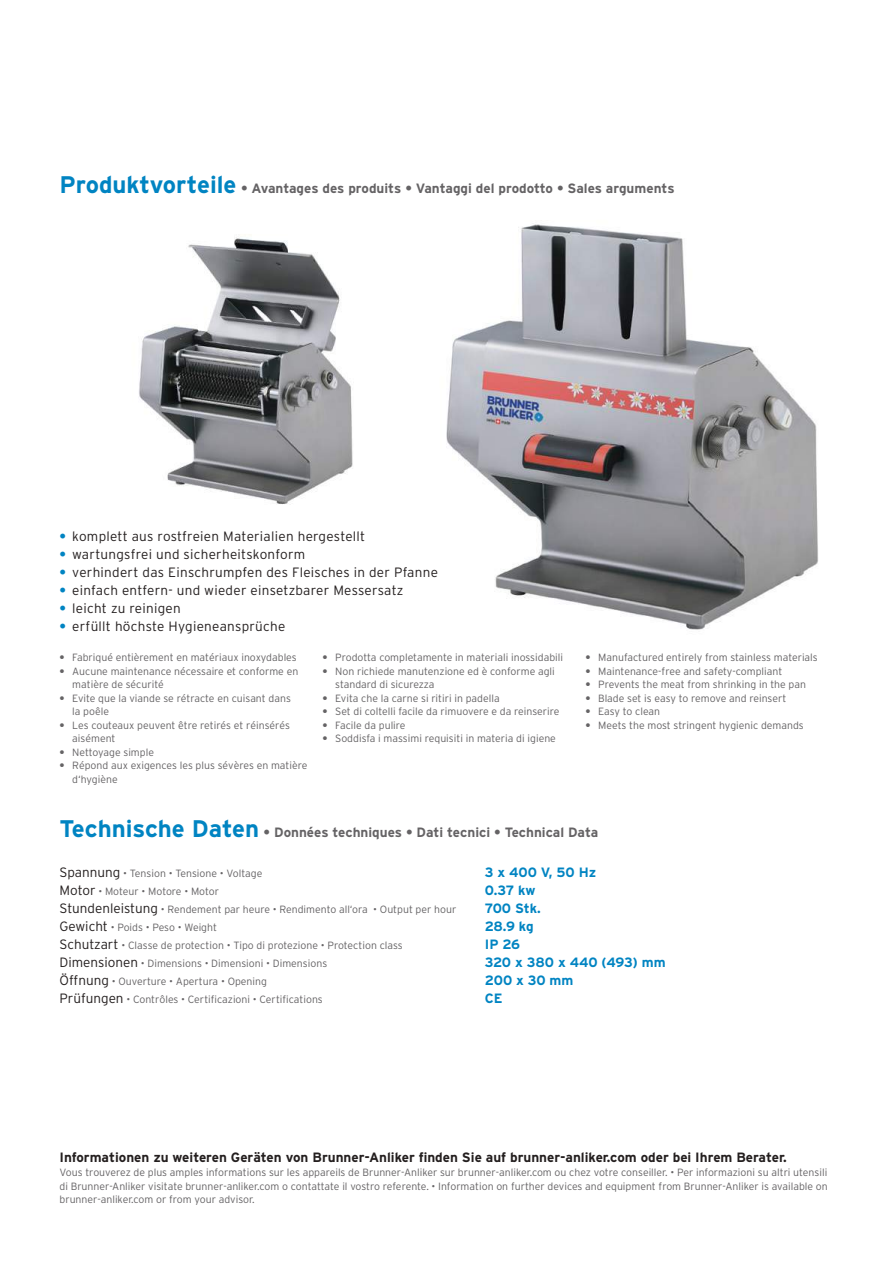
<style>
.page{position:relative;width:893px;height:1263px;background:#fff}
.page>*{position:absolute;margin:0;border:0;box-sizing:border-box;transform-origin:0 0}
.t1{font:300 13.5px "Interstate";letter-spacing:.02em;color:#241f1f}
.t2{font:700 13.5px "Interstate";color:#656365}
.t3{font:700 13.5px "Interstate";color:#241f1f}
.t4{font:700 13.5px "Interstate";letter-spacing:-.005em;color:#0084c2}
.t5{font:300 10.5px/13.5px "Interstate";color:#656365}
.s1{font-size:24px;color:#0084c2}
.s2{font-weight:700;color:#0084c2}
.s3{font-weight:700}
.s4{font-size:13.5px;color:#241f1f}
</style>
<div class="page">
<img style="left:446px;top:224px;width:372px;height:406px">
<img style="left:139px;top:237px;width:214px;height:267px">
<p class="t2" style="left:60px;top:181px;width:617px"><span class="s1">Produktvorteile</span> • Avantages des produits • Vantaggi del prodotto • Sales arguments</p>
<p class="t1" style="left:60px;top:529px;width:307px"><span class="s2">•</span> komplett aus rostfreien Materialien hergestellt</p>
<p class="t1" style="left:60px;top:547px;width:247px"><span class="s2">•</span> wartungsfrei und sicherheitskonform</p>
<p class="t1" style="left:60px;top:565px;width:380px"><span class="s2">•</span> verhindert das Einschrumpfen des Fleisches in der Pfanne</p>
<p class="t1" style="left:60px;top:583px;width:345px"><span class="s2">•</span> einfach entfern- und wieder einsetzbarer Messersatz</p>
<p class="t1" style="left:60px;top:601px;width:123px"><span class="s2">•</span> leicht zu reinigen</p>
<p class="t1" style="left:60px;top:619px;width:227px"><span class="s2">•</span> erfüllt höchste Hygieneansprüche</p>
<p class="t5" style="left:60px;top:651px;width:239px"><span class="s3">•</span> Fabriqué entièrement en matériaux inoxydables</p>
<p class="t5" style="left:72px;top:664px;width:228px;text-indent:-13px"><span class="s3">•</span> Aucune maintenance nécessaire et conforme en matière de sécurité</p>
<p class="t5" style="left:72px;top:691px;width:220px;text-indent:-13px"><span class="s3">•</span> Evite que la viande se rétracte en cuisant dans la poêle</p>
<p class="t5" style="left:72px;top:718px;width:219px;text-indent:-13px"><span class="s3">•</span> Les couteaux peuvent être retirés et réinsérés aisément</p>
<p class="t5" style="left:60px;top:745px;width:96px"><span class="s3">•</span> Nettoyage simple</p>
<p class="t5" style="left:72px;top:759px;width:237px;text-indent:-13px"><span class="s3">•</span> Répond aux exigences les plus sévères en matière d‘hygiène</p>
<p class="t5" style="left:322px;top:651px;width:242px"><span class="s3">•</span> Prodotta completamente in materiali inossidabili</p>
<p class="t5" style="left:335px;top:664px;width:221px;text-indent:-13px"><span class="s3">•</span> Non richiede manutenzione ed è conforme agli standard di sicurezza</p>
<p class="t5" style="left:322px;top:691px;width:179px"><span class="s3">•</span> Evita che la carne si ritiri in padella</p>
<p class="t5" style="left:322px;top:705px;width:238px"><span class="s3">•</span> Set di coltelli facile da rimuovere e da reinserire</p>
<p class="t5" style="left:322px;top:718px;width:85px"><span class="s3">•</span> Facile da pulire</p>
<p class="t5" style="left:322px;top:732px;width:235px"><span class="s3">•</span> Soddisfa i massimi requisiti in materia di igiene</p>
<p class="t5" style="left:585px;top:651px;width:234px"><span class="s3">•</span> Manufactured entirely from stainless materials</p>
<p class="t5" style="left:585px;top:664px;width:198px"><span class="s3">•</span> Maintenance-free and safety-compliant</p>
<p class="t5" style="left:585px;top:678px;width:222px"><span class="s3">•</span> Prevents the meat from shrinking in the pan</p>
<p class="t5" style="left:585px;top:691px;width:202px"><span class="s3">•</span> Blade set is easy to remove and reinsert</p>
<p class="t5" style="left:585px;top:705px;width:76px"><span class="s3">•</span> Easy to clean</p>
<p class="t5" style="left:585px;top:718px;width:220px"><span class="s3">•</span> Meets the most stringent hygienic demands</p>
<p class="t2" style="left:60px;top:825px;width:540px"><span class="s1">Technische Daten</span> • Données techniques • Dati tecnici • Technical Data</p>
<p class="t5" style="left:60px;top:867px;width:204px"><span class="s4">Spannung</span> • Tension • Tensione • Voltage</p>
<p class="t4" style="left:485px;top:865px;width:113px">3 x 400 V, 50 Hz</p>
<p class="t5" style="left:60px;top:885px;width:161px"><span class="s4">Motor</span> • Moteur • Motore • Motor</p>
<p class="t4" style="left:485px;top:883px;width:52px">0.37 kw</p>
<p class="t5" style="left:60px;top:903px;width:398px"><span class="s4">Stundenleistung</span> • Rendement par heure • Rendimento all‘ora • Output per hour</p>
<p class="t4" style="left:485px;top:901px;width:58px">700 Stk.</p>
<p class="t5" style="left:60px;top:921px;width:159px"><span class="s4">Gewicht</span> • Poids • Peso • Weight</p>
<p class="t4" style="left:485px;top:919px;width:50px">28.9 kg</p>
<p class="t5" style="left:60px;top:939px;width:345px"><span class="s4">Schutzart</span> • Classe de protection • Tipo di protezione • Protection class</p>
<p class="t4" style="left:485px;top:937px;width:37px">IP 26</p>
<p class="t5" style="left:60px;top:957px;width:269px"><span class="s4">Dimensionen</span> • Dimensions • Dimensioni • Dimensions</p>
<p class="t4" style="left:485px;top:955px;width:182px">320 x 380 x 440 (493) mm</p>
<p class="t5" style="left:60px;top:975px;width:209px"><span class="s4">Öffnung</span> • Ouverture • Apertura • Opening</p>
<p class="t4" style="left:485px;top:973px;width:90px">200 x 30 mm</p>
<p class="t5" style="left:60px;top:993px;width:265px"><span class="s4">Prüfungen</span> • Contrôles • Certificazioni • Certifications</p>
<p class="t4" style="left:485px;top:991px;width:19px">CE</p>
<p class="t3" style="left:60px;top:1149px;width:729px">Informationen zu weiteren Geräten von Brunner-Anliker finden Sie auf brunner-anliker.com oder bei Ihrem Berater.</p>
<p class="t5" style="left:60px;top:1165px;width:770px;line-height:14px;text-align:justify">Vous trouverez de plus amples informations sur les appareils de Brunner-Anliker sur brunner-anliker.com ou chez votre conseiller. • Per informazioni su altri utensili di Brunner-Anliker visitate brunner-anliker.com o contattate il vostro referente. • Information on further devices and equipment from Brunner-Anliker is available on brunner-anliker.com or from your advisor.</p>
</div>
